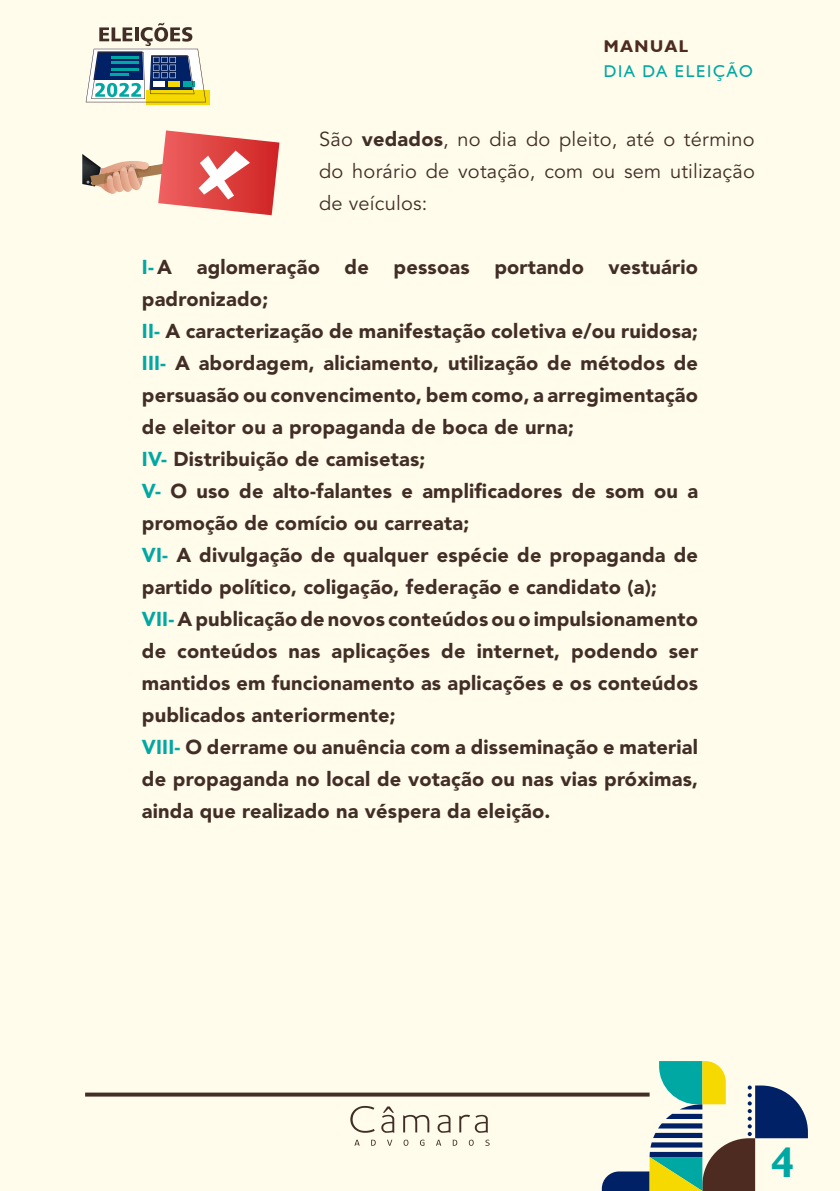
<style>
.page{position:relative;width:840px;height:1191px;background:#fff}
.page>*{position:absolute;margin:0;border:0;box-sizing:border-box;transform-origin:0 0}
.t1{font:700 42px "Humanist 521 BT";color:#00a8a3}
.t2{font:900 20px/32px "Avenir LT Std";letter-spacing:.01em;color:#422e26}
.t3{font:20px/32px "Avenir LT Std";letter-spacing:.01em;color:#422e26;text-align:justify}
.t4{font:17px "Humanist 521 BT";letter-spacing:.1em;color:#00a8a3}
.t5{font:700 17px "Humanist 521 BT";letter-spacing:.1em;color:#4d2b21}
.s1{font-weight:900}
.s2{color:#00a8a3}
</style>
<div class="page">
<div style="left:0;top:0;width:839px;height:1191px;background:#fffceb"></div>
<svg style="left:354px;top:1139px;width:135px;height:6px"></svg>
<svg style="left:350px;top:1106px;width:137px;height:26px"></svg>
<svg style="left:85px;top:1092px;width:516px;height:4px;background:#5d4b42"></svg>
<svg style="left:601px;top:1061px;width:206px;height:130px"></svg>
<svg style="left:147px;top:90px;width:63px;height:15px"></svg>
<svg style="left:85px;top:23px;width:121px;height:79px"></svg>
<svg style="left:82px;top:130px;width:197px;height:85px"></svg>
<p class="t5" style="left:603px;top:35px;width:86px">MANUAL</p>
<p class="t4" style="left:603px;top:60px;width:150px">DIA DA ELEIÇÃO</p>
<p class="t3" style="left:319px;top:123px;width:437px">São <span class="s1">vedados</span>, no dia do pleito, até o término do horário de votação, com ou sem utilização de veículos:</p>
<p class="t2" style="left:142px;top:250px;width:557px"><span class="s2">I-</span> A aglomeração de pessoas portando vestuário padronizado;<br><span class="s2">II-</span> A caracterização de manifestação coletiva e/ou ruidosa; <span class="s2">III-</span> A abordagem, aliciamento, utilização de métodos de persuasão ou convencimento, bem como, a arregimentação de eleitor ou a propaganda de boca de urna;<br><span class="s2">IV-</span> Distribuição de camisetas;<br><span class="s2">V-</span> O uso de alto-falantes e amplificadores de som ou a promoção de comício ou carreata;<br><span class="s2">VI-</span> A divulgação de qualquer espécie de propaganda de partido político, coligação, federação e candidato (a);<br><span class="s2">VII-</span> A publicação de novos conteúdos ou o impulsionamento de conteúdos nas aplicações de internet, podendo ser mantidos em funcionamento as aplicações e os conteúdos publicados anteriormente;<br><span class="s2">VIII-</span> O derrame ou anuência com a disseminação e material de propaganda no local de votação ou nas vias próximas, ainda que realizado na véspera da eleição.</p>
<h1 class="t1" style="left:771px;top:1136px;width:24px">4</h1>
</div>
